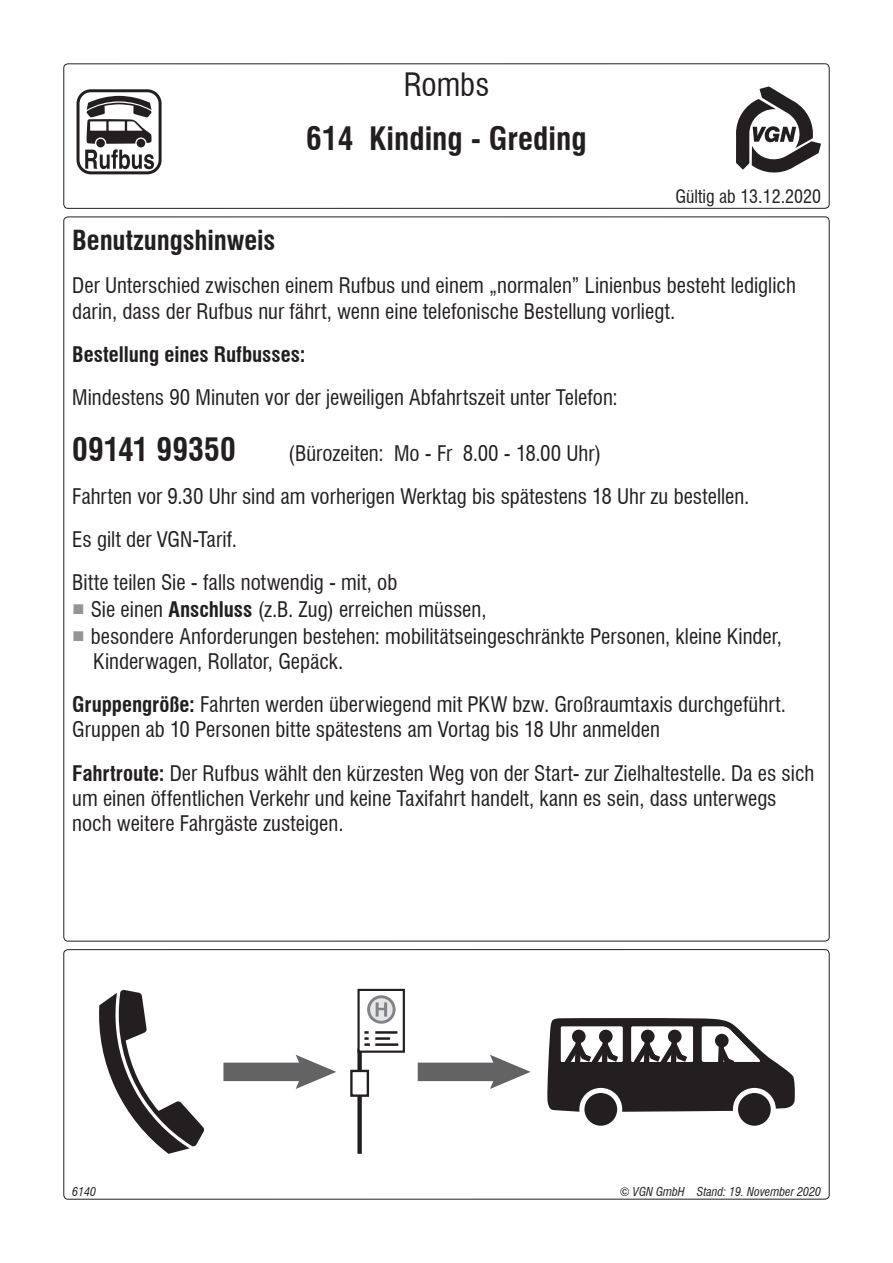
<style>
.page{position:relative;width:893px;height:1263px;background:#fff}
.page>*{position:absolute;margin:0;border:0;box-sizing:border-box;transform-origin:0 0}
.t1{font:700 condensed 31.5px "Swiss 721 BT";color:#231f20}
.t2{font:condensed 31.5px "Swiss 721 BT";color:#231f20}
.t3{font:700 condensed 27px "Swiss 721 BT";letter-spacing:-.005em;color:#231f20}
.t4{font:condensed 21px/25.2px "Swiss 721 BT";color:#231f20}
.t5{font:700 condensed 21px "Swiss 721 BT";color:#231f20}
.t6{font:condensed 18px "Swiss 721 BT";color:#231f20}
.t7{font:italic condensed 12px "Swiss 721 BT";color:#231f20}
.s1{font-family:"Arial";font-weight:700;font-stretch:normal;color:#939598}
.s2{font-weight:700}
</style>
<div class="page">
<div style="left:63px;top:63px;width:767px;height:146px;border:1px solid #231f20;border-radius:4px"></div>
<div style="left:63px;top:949px;width:767px;height:250px;border:1px solid #231f20;border-radius:4px"></div>
<svg style="left:99px;top:990px;width:105px;height:164px"></svg>
<div style="left:357px;top:1048px;width:5px;height:106px;background:#231f20"></div>
<div style="left:359px;top:990px;width:45px;height:62px;background:#fff"></div>
<div style="left:357px;top:989px;width:48px;height:64px;border:2px solid #231f20"></div>
<svg style="left:369px;top:997px;width:25px;height:25px"></svg>
<div style="left:367px;top:995px;width:29px;height:29px;border:3px solid #808285;border-radius:50%"></div>
<svg style="left:376px;top:1002px;width:11px;height:14px"></svg>
<hr style="left:375px;top:1031px;width:22px;height:3px;background:#231f20">
<hr style="left:375px;top:1037px;width:15px;height:3px;background:#231f20">
<hr style="left:375px;top:1043px;width:23px;height:3px;background:#231f20">
<svg style="left:364px;top:1031px;width:6px;height:15px"></svg>
<div style="left:351px;top:1071px;width:17px;height:25px;background:#fff"></div>
<div style="left:350px;top:1070px;width:19px;height:27px;border:2px solid #231f20"></div>
<div style="left:223px;top:1062px;width:86px;height:19px;background:#636366"></div>
<svg style="left:296px;top:1055px;width:40px;height:34px"></svg>
<div style="left:418px;top:1062px;width:85px;height:19px;background:#636366"></div>
<svg style="left:490px;top:1055px;width:41px;height:34px"></svg>
<div style="left:738px;top:1093px;width:33px;height:33px;background:#231f20;border-radius:50%"></div>
<div style="left:584px;top:1093px;width:33px;height:33px;background:#231f20;border-radius:50%"></div>
<svg style="left:547px;top:1018px;width:248px;height:94px"></svg>
<div style="left:715px;top:1033px;width:14px;height:15px;background:#231f20;border-radius:50%"></div>
<svg style="left:736px;top:86px;width:85px;height:87px"></svg>
<div style="left:77px;top:89px;width:85px;height:85px;border:3px solid #231f20;border-radius:13px"></div>
<svg style="left:85px;top:96px;width:69px;height:73px"></svg>
<div style="left:137px;top:139px;width:8px;height:8px;background:#231f20;border-radius:50%"></div>
<div style="left:96px;top:139px;width:9px;height:8px;background:#231f20;border-radius:50%"></div>
<h1 class="t2" style="left:404px;top:66px;width:87px">Rombs</h1>
<h1 class="t1" style="left:306px;top:120px;width:282px">614 Kinding - Greding</h1>
<p class="t6" style="left:675px;top:186px;width:147px">Gültig ab 13.12.2020</p>
<p class="t3" style="left:72px;top:224px;width:205px">Benutzungshinweis</p>
<p class="t4" style="left:72px;top:273px;width:725px">Der Unterschied zwischen einem Rufbus und einem „normalen” Linienbus besteht lediglich darin, dass der Rufbus nur fährt, wenn eine telefonische Bestellung vorliegt.</p>
<p class="t5" style="left:72px;top:342px;width:235px">Bestellung eines Rufbusses:</p>
<p class="t4" style="left:72px;top:385px;width:547px">Mindestens 90 Minuten vor der jeweiligen Abfahrtszeit unter Telefon:</p>
<h1 class="t1" style="left:72px;top:430px;width:165px">09141 99350</h1>
<p class="t4" style="left:72px;top:432px;width:679px;line-height:43.2px;text-indent:216px">(Bürozeiten: Mo - Fr 8.00 - 18.00 Uhr)<br>Fahrten vor 9.30 Uhr sind am vorherigen Werktag bis spätestens 18 Uhr zu bestellen.<br>Es gilt der VGN-Tarif.<br>Bitte teilen Sie - falls notwendig - mit, ob</p>
<p class="t4" style="left:72px;top:597px;width:416px"><span class="s1">■</span> Sie einen <span class="s2">Anschluss</span> (z.B. Zug) erreichen müssen,</p>
<p class="t4" style="left:93px;top:624px;width:690px;text-indent:-21px"><span class="s1">■</span> besondere Anforderungen bestehen: mobilitätseingeschränkte Personen, kleine Kinder,<br>Kinderwagen, Rollator, Gepäck.</p>
<p class="t4" style="left:72px;top:692px;width:715px"><span class="s2">Gruppengröße:</span> Fahrten werden überwiegend mit PKW bzw. Großraumtaxis durchgeführt.<br>Gruppen ab 10 Personen bitte spätestens am Vortag bis 18 Uhr anmelden</p>
<p class="t4" style="left:72px;top:760px;width:744px"><span class="s2">Fahrtroute:</span> Der Rufbus wählt den kürzesten Weg von der Start- zur Zielhaltestelle. Da es sich um einen öffentlichen Verkehr und keine Taxifahrt handelt, kann es sein, dass unterwegs noch weitere Fahrgäste zusteigen.</p>
<p class="t7" style="left:72px;top:1185px;width:25px">6140</p>
<p class="t7" style="left:620px;top:1185px;width:203px">© VGN GmbH Stand: 19. November 2020</p>
</div>
